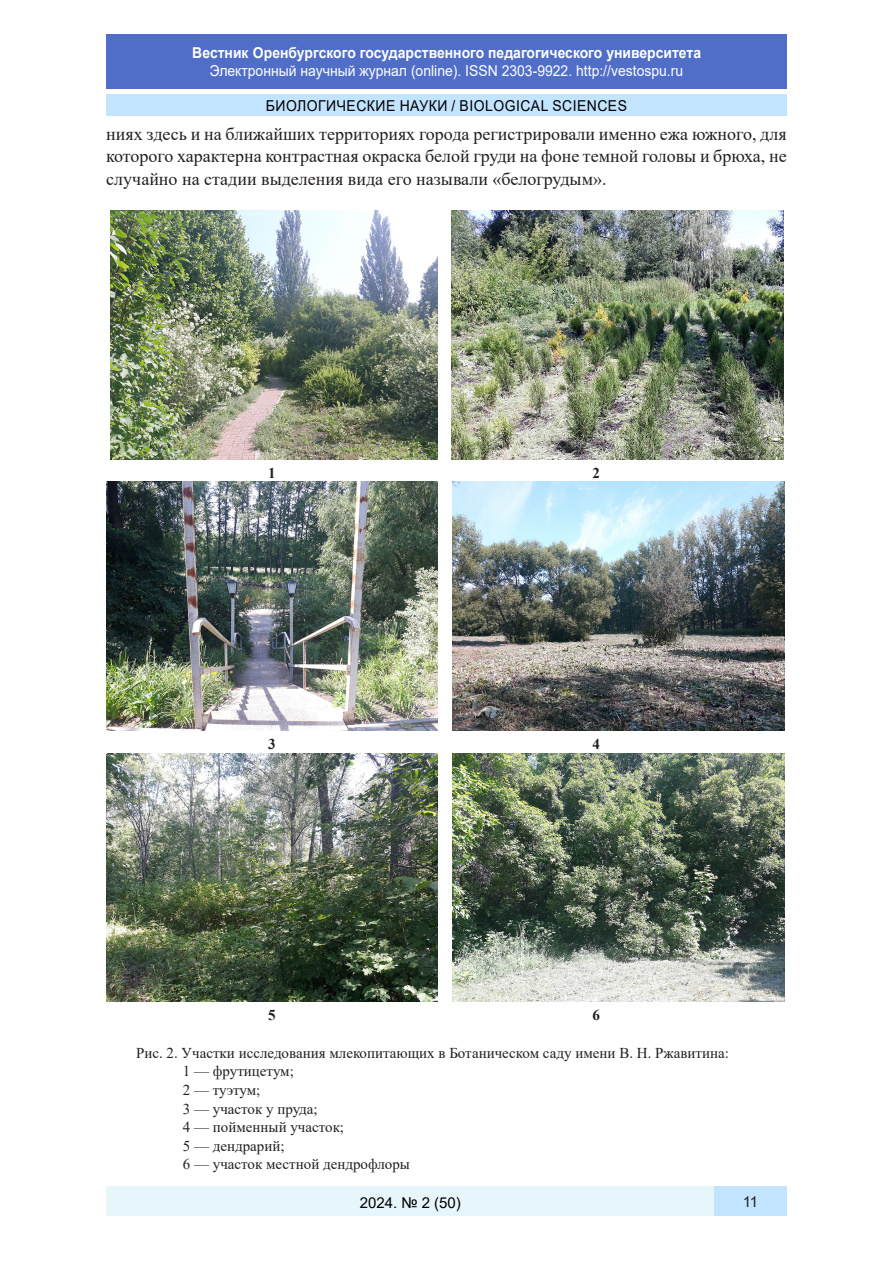
<style>
.page{position:relative;width:893px;height:1263px;background:#fff}
.page>*{position:absolute;margin:0;border:0;box-sizing:border-box;transform-origin:0 0}
.Стиль2{font:18px/22.2px "Times New Roman";color:#231f20;text-align:justify}
.литература{font:15px "Times New Roman";color:#231f20}
.t1{font:15px "Arial";color:#fff;scale:.93 1}
.t2{font:700 15px "Arial";color:#fff;scale:.93 1}
.t3{font:15px "Arial";letter-spacing:.035em;color:#000;scale:.93 1}
.t4{font:15px "Arial";letter-spacing:.035em;color:#000}
.Стиль2-2{font:700 15px "Times New Roman";color:#231f20}
.t5{font:15px "Arial";color:#231f20}
</style>
<div class="page">
<div style="left:106px;top:95px;width:681px;height:21px;background:#c3e4ff"></div>
<div style="left:106px;top:34px;width:681px;height:55px;background:#506ec8"></div>
<div style="left:106px;top:1186px;width:608px;height:30px;background:#e6f6fb"></div>
<div style="left:714px;top:1186px;width:73px;height:30px;background:#c3e4ff"></div>
<img style="left:111px;top:211px;width:327px;height:249px">
<img style="left:451px;top:211px;width:332px;height:249px">
<img style="left:106px;top:482px;width:332px;height:249px">
<img style="left:453px;top:482px;width:331px;height:249px">
<img style="left:106px;top:753px;width:332px;height:249px">
<img style="left:453px;top:753px;width:331px;height:249px">
<p class="t2" style="left:192px;top:42px;width:549px">Вестник Оренбургского государственного педагогического университета</p>
<p class="t1" style="left:210px;top:60px;width:511px">Электронный научный журнал (online). ISSN 2303-9922. http://vestospu.ru</p>
<p class="t3" style="left:266px;top:95px;width:390px">БИОЛОГИЧЕСКИЕ НАУКИ / BIOLOGICAL SCIENCES</p>
<p class="Стиль2" style="left:106px;top:122px;width:682px">ниях здесь и на ближайших территориях города регистрировали именно ежа южного, для которого характерна контрастная окраска белой груди на фоне темной головы и брюха, не случайно на стадии выделения вида его называли «белогрудым».</p>
<p class="Стиль2-2" style="left:268px;top:462px;width:9px">1</p>
<p class="Стиль2-2" style="left:592px;top:462px;width:9px">2</p>
<p class="Стиль2-2" style="left:268px;top:733px;width:9px">3</p>
<p class="Стиль2-2" style="left:592px;top:733px;width:9px">4</p>
<p class="Стиль2-2" style="left:268px;top:1004px;width:9px">5</p>
<p class="Стиль2-2" style="left:592px;top:1004px;width:9px">6</p>
<p class="литература" style="left:136px;top:1042px;width:594px">Рис. 2. Участки исследования млекопитающих в Ботаническом саду имени В. Н. Ржавитина:</p>
<p class="литература" style="left:183px;top:1061px;width:113px">1 — фрутицетум;</p>
<p class="литература" style="left:183px;top:1079px;width:79px">2 — туэтум;</p>
<p class="литература" style="left:183px;top:1098px;width:136px">3 — участок у пруда;</p>
<p class="литература" style="left:183px;top:1116px;width:163px">4 — пойменный участок;</p>
<p class="литература" style="left:183px;top:1135px;width:103px">5 — дендрарий;</p>
<p class="литература" style="left:183px;top:1154px;width:229px">6 — участок местной дендрофлоры</p>
<p class="t4" style="left:360px;top:1192px;width:103px">2024. № 2 (50)</p>
<p class="t5" style="left:743px;top:1191px;width:17px">11</p>
</div>
